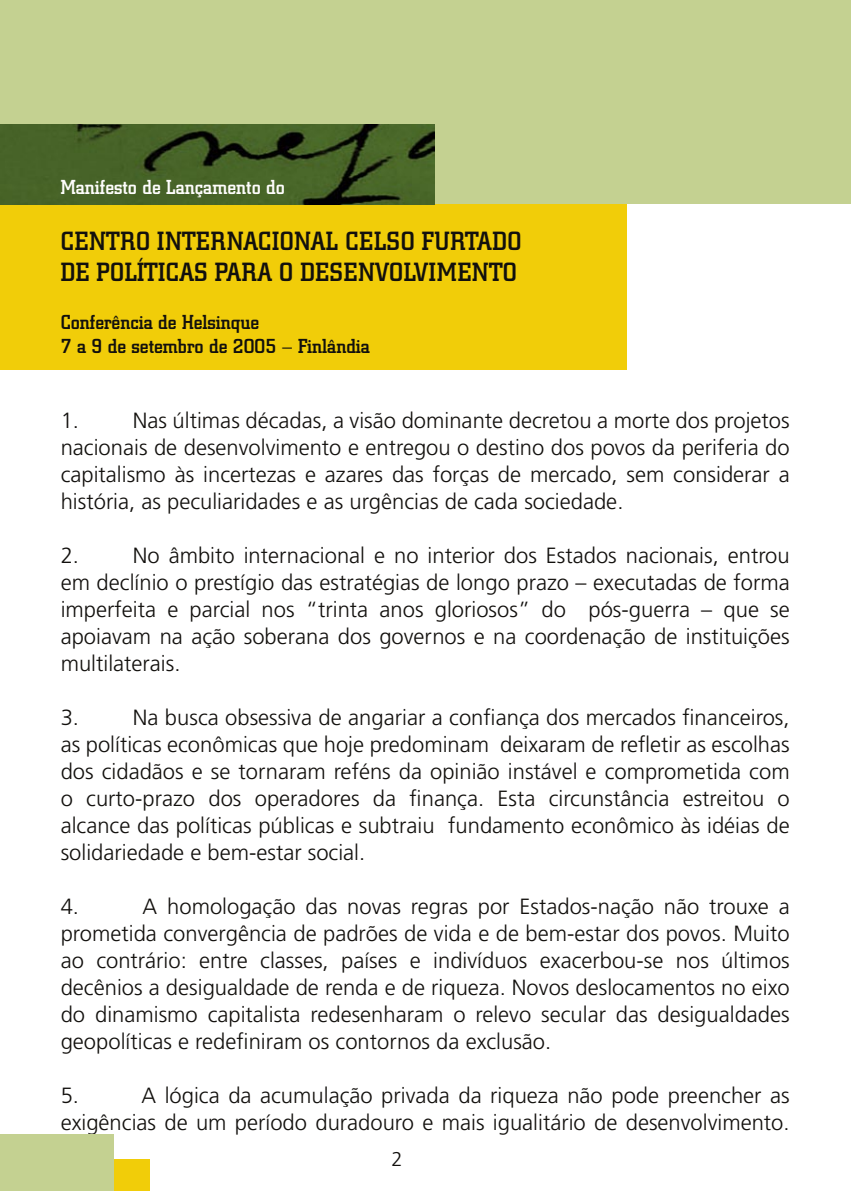
<style>
.page{position:relative;width:851px;height:1191px;background:#fff}
.page>*{position:absolute;margin:0;border:0;box-sizing:border-box;transform-origin:0 0}
.t1{font:500 26px "City";letter-spacing:.02em;color:#12100d}
.t2{font:300 22px/27px "Frutiger";color:#12100d;text-align:justify}
.t3{font:500 20px "City";color:#12100d}
.t4{font:500 20px "City";color:#fefdfc}
.t5{font:300 20px "Frutiger";color:#12100d}
</style>
<div class="page">
<div style="left:0;top:201px;width:626px;height:169px;background:#f1cd09"></div>
<div style="left:0;top:0;width:850px;height:203px;background:#c4d191"></div>
<img style="left:0;top:125px;width:434px;height:79px">
<div style="left:107px;top:1159px;width:42px;height:32px;background:#f1cd09"></div>
<div style="left:0;top:1134px;width:113px;height:57px;background:#c4d191"></div>
<p class="t4" style="left:61px;top:176px;width:226px">Manifesto de Lançamento do</p>
<p class="t1" style="left:61px;top:226px;width:462px">CENTRO INTERNACIONAL CELSO FURTADO</p>
<p class="t1" style="left:61px;top:257px;width:457px">DE POLÍTICAS PARA O DESENVOLVIMENTO</p>
<p class="t3" style="left:61px;top:311px;width:200px">Conferência de Helsinque</p>
<p class="t3" style="left:61px;top:335px;width:311px">7 a 9 de setembro de 2005 – Finlândia</p>
<p class="t2" style="left:61px;top:407px;width:730px;text-indent:72px">Nas últimas décadas, a visão dominante decretou a morte dos projetos nacionais de desenvolvimento e entregou o destino dos povos da periferia do capitalismo às incertezas e azares das forças de mercado, sem considerar a história, as peculiaridades e as urgências de cada sociedade.</p>
<p class="t2" style="left:61px;top:542px;width:20px">2.</p>
<p class="t2" style="left:61px;top:407px;width:20px">1.</p>
<p class="t2" style="left:61px;top:542px;width:730px;text-indent:72px">No âmbito internacional e no interior dos Estados nacionais, entrou em declínio o prestígio das estratégias de longo prazo – executadas de forma imperfeita e parcial nos “trinta anos gloriosos” do pós-guerra – que se apoiavam na ação soberana dos governos e na coordenação de instituições multilaterais.</p>
<p class="t2" style="left:61px;top:704px;width:20px">3.</p>
<p class="t2" style="left:61px;top:704px;width:730px;text-indent:72px">Na busca obsessiva de angariar a confiança dos mercados financeiros, as políticas econômicas que hoje predominam deixaram de refletir as escolhas dos cidadãos e se tornaram reféns da opinião instável e comprometida com o curto-prazo dos operadores da finança. Esta circunstância estreitou o alcance das políticas públicas e subtraiu fundamento econômico às idéias de solidariedade e bem-estar social.</p>
<p class="t2" style="left:61px;top:893px;width:20px">4.</p>
<p class="t2" style="left:61px;top:893px;width:730px;text-indent:82px">A homologação das novas regras por Estados-nação não trouxe a prometida convergência de padrões de vida e de bem-estar dos povos. Muito ao contrário: entre classes, países e indivíduos exacerbou-se nos últimos decênios a desigualdade de renda e de riqueza. Novos deslocamentos no eixo do dinamismo capitalista redesenharam o relevo secular das desigualdades geopolíticas e redefiniram os contornos da exclusão.</p>
<p class="t2" style="left:61px;top:1082px;width:20px">5.</p>
<p class="t2" style="left:61px;top:1082px;width:730px;text-align:right">A lógica da acumulação privada da riqueza não pode preencher as exigências de um período duradouro e mais igualitário de desenvolvimento.</p>
<p class="t5" style="left:391px;top:1147px;width:13px">2</p>
</div>
